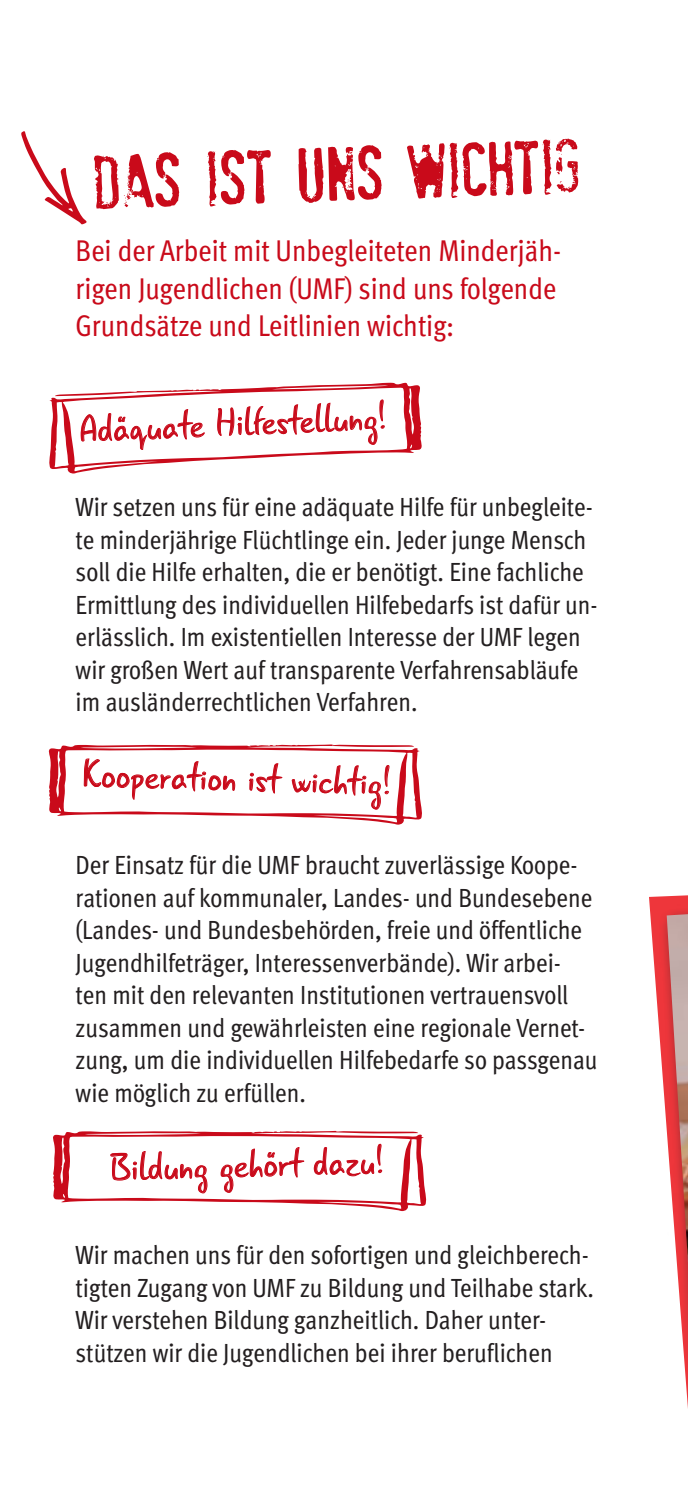
<style>
.page{position:relative;width:688px;height:1489px;background:#fff}
.page>*{position:absolute;margin:0;border:0;box-sizing:border-box;transform-origin:0 0}
.t1{font:39.25px "Gunny Rewritten";color:#c90a1a}
.t2{font:30px/37.5px "Meta Cond";color:#c90a1a}
.t3{font:26.25px/32.5px "Meta Cond";color:#231f20}
</style>
<div class="page">
<svg style="left:649px;top:896px;width:9px;height:119px"></svg>
<div style="left:658px;top:866px;width:29px;height:555px;background:#231f20;opacity:.75"></div>
<img style="left:666px;top:914px;width:21px;height:349px">
<svg style="left:49px;top:382px;width:373px;height:92px"></svg>
<svg style="left:48px;top:744px;width:374px;height:80px"></svg>
<svg style="left:53px;top:1130px;width:373px;height:81px"></svg>
<svg style="left:21px;top:131px;width:66px;height:93px"></svg>
<svg style="left:94px;top:138px;width:484px;height:71px"></svg>
<p class="t2" style="left:76px;top:232px;width:487px">Bei der Arbeit mit Unbegleiteten Minderjäh&shy;rigen Jugendlichen (UMF) sind uns folgende<br>Grundsätze und Leitlinien wichtig:</p>
<h1 class="t1" style="left:79px;top:403px;width:306px;rotate:-2deg">Adäquate Hilfestellung!</h1>
<p class="t3" style="left:76px;top:491px;width:523px">Wir setzen uns für eine adäquate Hilfe für unbegleite&shy;te minderjährige Flüchtlinge ein. Jeder junge Mensch soll die Hilfe erhalten, die er benötigt. Eine fachliche Ermittlung des individuellen Hilfebedarfs ist dafür un&shy;erlässlich. Im existentiellen Interesse der UMF legen wir großen Wert auf transparente Verfahrensabläufe im ausländerrechtlichen Verfahren.</p>
<h1 class="t1" style="left:84px;top:747px;width:308px;rotate:2deg">Kooperation ist wichtig!</h1>
<p class="t3" style="left:76px;top:848px;width:523px">Der Einsatz für die UMF braucht zuverlässige Koope&shy;rationen auf kommunaler, Landes- und Bundesebene (Landes- und Bundesbehörden, freie und öffentliche Jugendhilfeträger, Interessenverbände). Wir arbei&shy;ten mit den relevanten Institutionen vertrauensvoll zusammen und gewährleisten eine regionale Vernet&shy;zung, um die individuellen Hilfebedarfe so passgenau wie möglich zu erfüllen.</p>
<h1 class="t1" style="left:109px;top:1143px;width:273px;rotate:-2deg">Bildung gehört dazu!</h1>
<p class="t3" style="left:76px;top:1238px;width:519px">Wir machen uns für den sofortigen und gleichberech&shy;tigten Zugang von UMF zu Bildung und Teilhabe stark.<br>Wir verstehen Bildung ganzheitlich. Daher unter&shy;stützen wir die Jugendlichen bei ihrer beruflichen</p>
</div>
